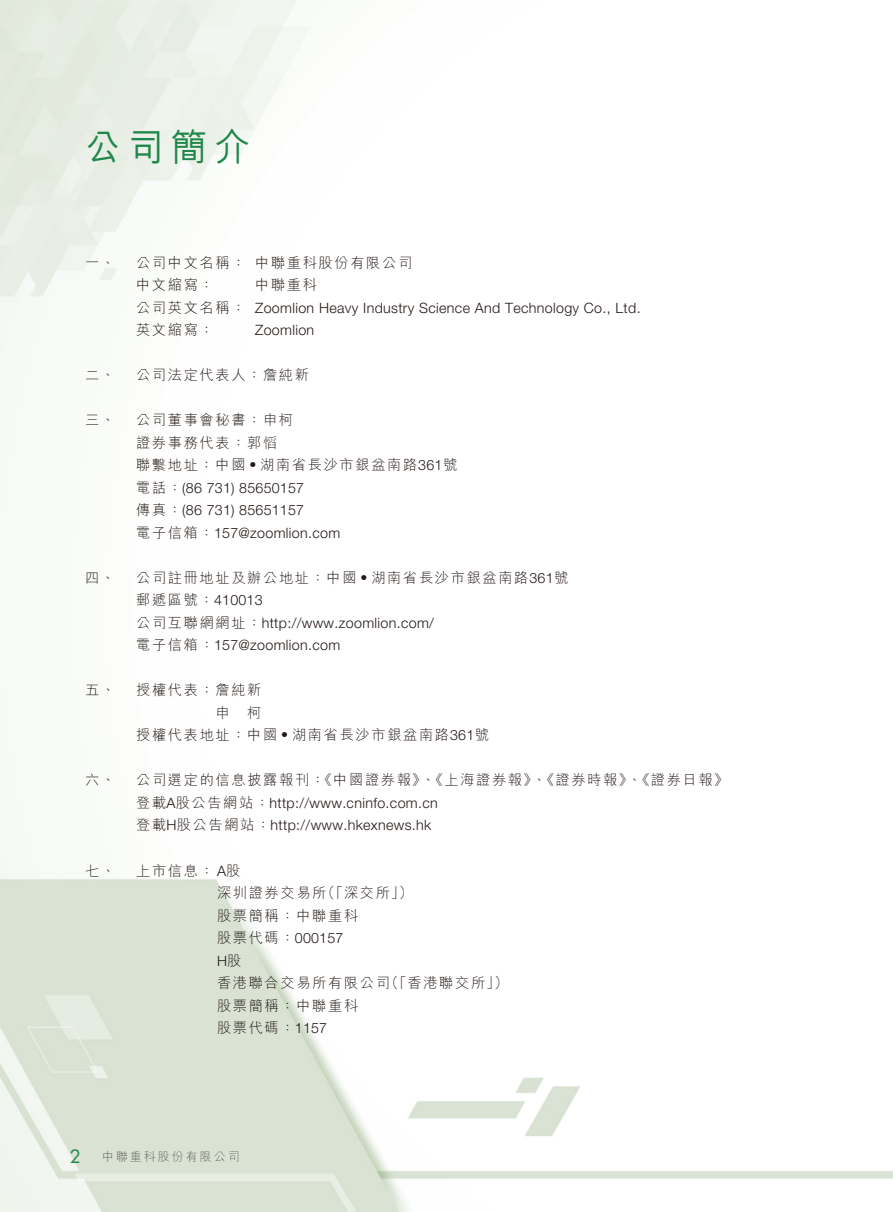
<style>
.page{position:relative;width:893px;height:1212px;background:#fff}
.page>*{position:absolute;margin:0;border:0;box-sizing:border-box;transform-origin:0 0}
.t1{font:500 37.5px "M Hei HK";color:#1f874a;scale:.95 1}
.t2{font:300 14.25px/22.5px "M Hei HK";letter-spacing:.115em;color:#231916}
.t3{font:300 14.25px/22.5px "Helvetica Neue";letter-spacing:.025em;color:#231916}
.t4{font:300 12px "M Hei HK";letter-spacing:.165em;color:#666565}
.s1{font-family:"M Hei HK"}
.s2{font-family:"Helvetica Neue"}
.s3{font-family:"Futura";font-weight:400;font-size:18px;color:#1f874a}
</style>
<div class="page">
<img style="left:0;top:0;width:893px;height:1212px">
<h1 class="t1" style="left:85px;top:120px;width:176px">公司簡介</h1>
<p class="t2" style="left:85px;top:251px;width:32px">一、</p>
<p class="t2" style="left:136px;top:251px;width:278px">公司中文名稱： 中聯重科股份有限公司中文縮寫：</p>
<p class="t2" style="left:255px;top:273px;width:63px">中聯重科</p>
<p class="t3" style="left:136px;top:296px;width:506px"><span class="s1">公司英文名稱：</span> Zoomlion Heavy Industry Science And Technology Co., Ltd.</p>
<p class="t2" style="left:136px;top:318px;width:79px">英文縮寫：</p>
<p class="t3" style="left:255px;top:319px;width:61px">Zoomlion</p>
<p class="t2" style="left:85px;top:363px;width:32px">二、</p>
<p class="t2" style="left:136px;top:363px;width:174px">公司法定代表人：詹純新</p>
<p class="t2" style="left:85px;top:408px;width:32px">三、</p>
<p class="t2" style="left:136px;top:408px;width:323px">公司董事會秘書：申柯<br>證券事務代表：郭慆<br>聯繫地址：中國‧湖南省長沙市銀盆南路<span class="s2">361</span>號</p>
<p class="t3" style="left:136px;top:476px;width:206px"><span class="s1">電話：</span>(86 731) 85650157<br><span class="s1">傳真：</span>(86 731) 85651157<br><span class="s1">電子信箱：</span>157@zoomlion.com</p>
<p class="t2" style="left:85px;top:566px;width:32px">四、</p>
<p class="t2" style="left:136px;top:566px;width:434px">公司註冊地址及辦公地址：中國‧湖南省長沙市銀盆南路<span class="s2">361</span>號</p>
<p class="t3" style="left:136px;top:589px;width:299px"><span class="s1">郵遞區號：</span>410013<br><span class="s1">公司互聯網網址：</span>http://www.zoomlion.com/<span class="s1">電子信箱：</span>157@zoomlion.com</p>
<p class="t2" style="left:85px;top:678px;width:32px">五、</p>
<p class="t2" style="left:136px;top:678px;width:127px">授權代表：詹純新</p>
<p class="t2" style="left:136px;top:723px;width:355px">授權代表地址：中國‧湖南省長沙市銀盆南路<span class="s2">361</span>號</p>
<p class="t2" style="left:85px;top:768px;width:32px">六、</p>
<p class="t2" style="left:136px;top:768px;width:593px">公司選定的信息披露報刊：《中國證券報》、《上海證券報》、《證券時報》、《證券日報》</p>
<p class="t3" style="left:136px;top:791px;width:303px"><span class="s1">登載</span>A<span class="s1">股公告網站：</span>http://www.cninfo.com.cn<span class="s1">登載</span>H<span class="s1">股公告網站：</span>http://www.hkexnews.hk</p>
<p class="t2" style="left:85px;top:858px;width:32px">七、</p>
<p class="t2" style="left:217px;top:858px;width:198px;text-indent:-81px">上市信息： <span class="s2">A</span>股<br>深圳證券交易所（「深交所」）股票簡稱：中聯重科</p>
<p class="t3" style="left:217px;top:926px;width:128px"><span class="s1">股票代碼：</span>000157<br>H<span class="s1">股</span></p>
<p class="t2" style="left:217px;top:971px;width:293px">香港聯合交易所有限公司（「香港聯交所」）股票簡稱：中聯重科<br>股票代碼：<span class="s2">1157</span></p>
<p class="t4" style="left:70px;top:1148px;width:172px"><span class="s3">2</span> 中聯重科股份有限公司</p>
</div>
